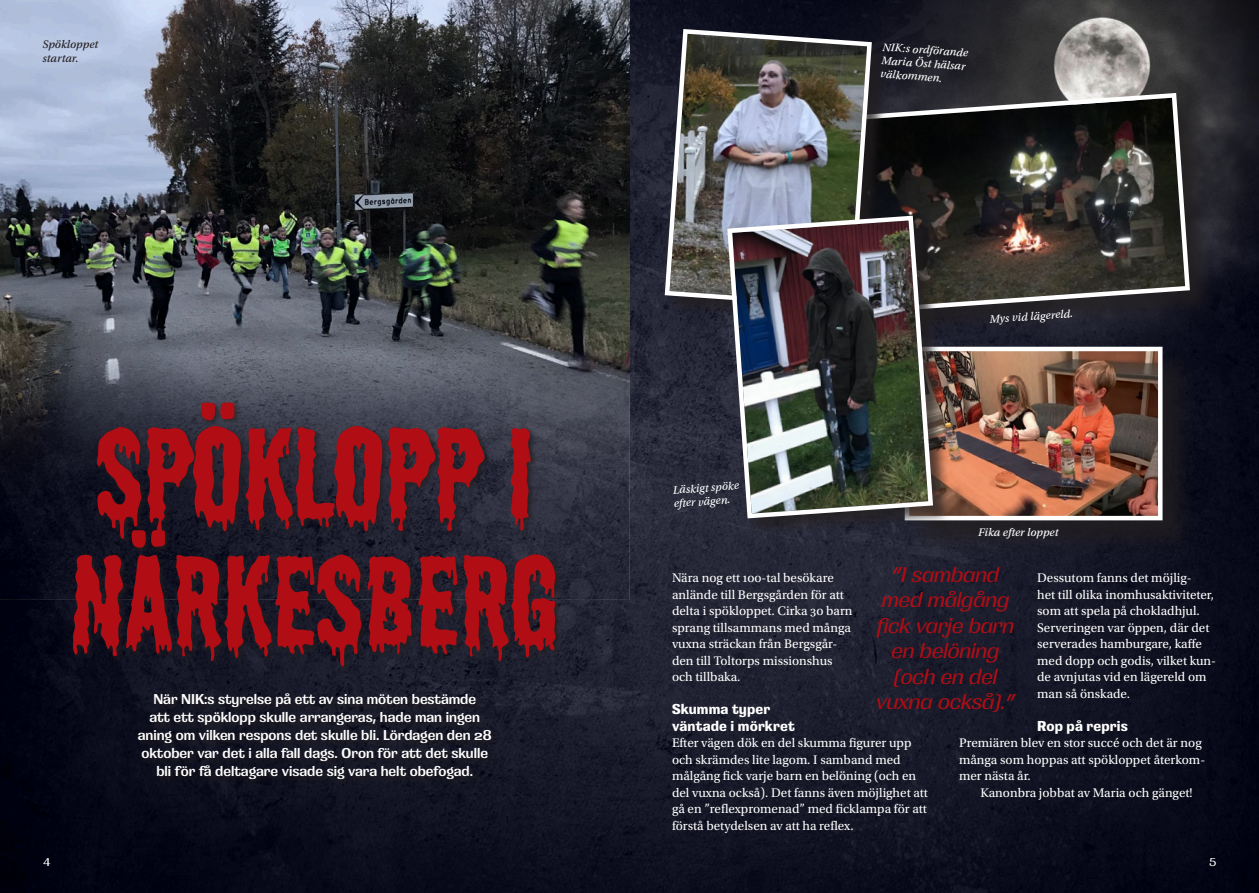
<style>
.page{position:relative;width:1259px;height:893px;background:#fff}
.page>*{position:absolute;margin:0;border:0;box-sizing:border-box;transform-origin:0 0}
.t1{font:128.7px/127.5px "Shlop";color:#b00d15}
.t2{font:italic 500 22.5px/25.5px "Grange";color:#b00d15;text-align:center}
.t3{font:700 15.15px/16.5px "Grange";letter-spacing:.01em;color:#fff}
.t4{font:600 15px/18px "Grange";color:#fff;text-align:center}
.t5{font:13.2px/16.5px "Utopia Std";color:#fff}
.t6{font:500 12px "Grange";color:#fff}
.t7{font:11.7px/13.5px "Utopia Std Capt It";color:#231f20}
.t8{font:11.7px "Utopia Std Capt It";color:#fff}
.t9{font:11.55px/13.5px "Utopia Std Capt It";color:#fff}
</style>
<div class="page">
<img style="left:0;top:0;width:1259px;height:893px">
<svg style="left:0;top:0;width:629px;height:347px"></svg>
<img style="left:816px;top:0;width:443px;height:359px">
<img style="left:0;top:347px;width:629px;height:253px">
<div style="left:72px;top:401px;width:490px;height:385px;background:#231f20;opacity:.75"></div>
<div style="left:850px;top:95px;width:365px;height:243px;background:#231f20;opacity:.75"></div>
<svg style="left:890px;top:91px;width:302px;height:225px"></svg>
<div style="left:906px;top:348px;width:291px;height:207px;background:#231f20;opacity:.75"></div>
<img style="left:951px;top:344px;width:213px;height:179px">
<div style="left:666px;top:30px;width:224px;height:297px;background:#231f20;opacity:.75"></div>
<img style="left:662px;top:27px;width:212px;height:284px">
<div style="left:728px;top:217px;width:223px;height:320px;background:#231f20;opacity:.75"></div>
<img style="left:725px;top:213px;width:210px;height:308px">
<p class="t7" style="left:43px;top:38px;width:57px">Spökloppet startar.</p>
<h1 class="t1" style="left:70px;top:414px;width:492px">SPÖKLOPP I<br>NÄRKESBERG</h1>
<p class="t4" style="left:138px;top:690px;width:355px">När NIK:s styrelse på ett av sina möten bestämde<br>att ett spöklopp skulle arrangeras, hade man ingen aning om vilken respons det skulle bli. Lördagen den 28 oktober var det i alla fall dags. Oron för att det skulle bli för få deltagare visade sig vara helt obefogad.</p>
<p class="t9" style="left:672px;top:483px;width:68px;rotate:-4deg">Läskigt spöke efter vägen.</p>
<p class="t9" style="left:882px;top:40px;width:88px;rotate:4deg">NIK:s ordförande<br>Maria Öst hälsar välkommen.</p>
<p class="t9" style="left:989px;top:313px;width:85px;rotate:-4deg">Mys vid lägereld.</p>
<p class="t8" style="left:978px;top:525px;width:82px">Fika efter loppet</p>
<h2 class="t2" style="left:876px;top:561px;width:140px">”I samband med målgång fick varje barn en belöning (och en del vuxna också).”</h2>
<p class="t5" style="left:1037px;top:570px;width:180px">Dessutom fanns det möjlig-<br>het till olika inomhusaktiviteter, som att spela på chokladhjul.<br>Serveringen var öppen, där det serverades hamburgare, kaffe med dopp och godis, vilket kun&shy;de avnjutas vid en lägereld om man så önskade.</p>
<p class="t3" style="left:1037px;top:717px;width:92px">Rop på repris</p>
<p class="t5" style="left:959px;top:735px;width:247px">Premiären blev en stor succé och det är nog många som hoppas att spökloppet återkom&shy;mer nästa år.</p>
<p class="t5" style="left:980px;top:784px;width:214px">Kanonbra jobbat av Maria och gänget!</p>
<p class="t5" style="left:672px;top:570px;width:182px">Nära nog ett 100-tal besökare anlände till Bergsgården för att delta i spökloppet. Cirka 30 barn sprang tillsammans med många vuxna sträckan från Bergsgår&shy;den till Toltorps missionshus och tillbaka.</p>
<p class="t3" style="left:672px;top:701px;width:124px">Skumma typer väntade i mörkret</p>
<p class="t5" style="left:672px;top:735px;width:257px">Efter vägen dök en del skumma figurer upp och skrämdes lite lagom. I samband med målgång fick varje barn en belöning (och en del vuxna också). Det fanns även möjlighet att gå en ”reflexpromenad” med ficklampa för att förstå betydelsen av att ha reflex.</p>
<p class="t6" style="left:43px;top:855px;width:9px">4</p>
<p class="t6" style="left:1209px;top:855px;width:9px">5</p>
</div>
